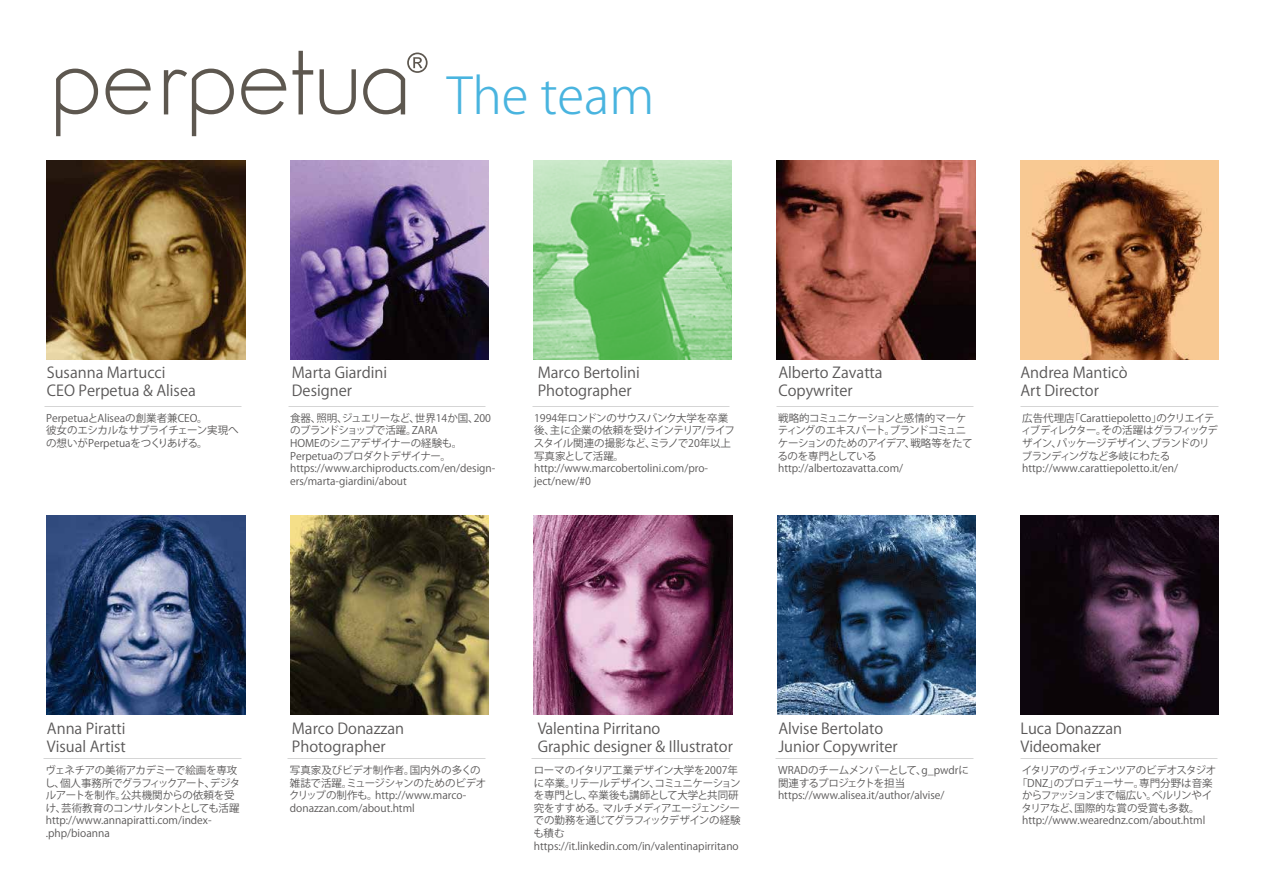
<style>
.page{position:relative;width:1263px;height:893px;background:#fff}
.page>*{position:absolute;margin:0;border:0;box-sizing:border-box;transform-origin:0 0}
.t1{font:300 49.5px "Koz Go Pro";color:#49b4df}
.t2{font:15px/18px "Koz Go Pro";color:#595757}
.t3{font:10.5px/12.6px "Koz Go Pr 6 N";color:#595757}
.t4{font:10.5px/12.6px "Koz Go Pr 6 N";letter-spacing:-.02em;color:#595757}
.t5{font:10.5px "Koz Go Pr 6 N";letter-spacing:-.07em;color:#595757}
.t6{font:10.5px "Koz Go Pr 6 N";letter-spacing:-.08em;color:#595757}
</style>
<div class="page">
<svg style="left:106px;top:69px;width:45px;height:45px"></svg>
<svg style="left:241px;top:69px;width:45px;height:45px"></svg>
<svg style="left:292px;top:51px;width:21px;height:63px"></svg>
<svg style="left:56px;top:69px;width:42px;height:67px"></svg>
<svg style="left:363px;top:53px;width:65px;height:61px"></svg>
<svg style="left:164px;top:69px;width:70px;height:67px"></svg>
<svg style="left:319px;top:69px;width:37px;height:45px"></svg>
<img style="left:47px;top:161px;width:198px;height:198px">
<img style="left:777px;top:161px;width:198px;height:198px">
<img style="left:533px;top:161px;width:199px;height:198px">
<img style="left:290px;top:161px;width:199px;height:198px">
<img style="left:534px;top:516px;width:198px;height:198px">
<img style="left:777px;top:516px;width:198px;height:198px">
<img style="left:290px;top:516px;width:199px;height:198px">
<img style="left:1020px;top:516px;width:199px;height:198px">
<img style="left:1020px;top:161px;width:199px;height:198px">
<img style="left:47px;top:516px;width:198px;height:198px">
<h1 class="t1" style="left:447px;top:63px;width:209px">The team</h1>
<h2 class="t2" style="left:538px;top:364px;width:104px">Marco Bertolini<br>Photographer</h2>
<h2 class="t2" style="left:47px;top:364px;width:150px">Susanna Martucci<br>CEO Perpetua &amp; Alisea</h2>
<h2 class="t2" style="left:778px;top:364px;width:106px">Alberto Zavatta<br>Copywriter</h2>
<h2 class="t2" style="left:292px;top:364px;width:97px">Marta Giardini<br>Designer</h2>
<h2 class="t2" style="left:1020px;top:364px;width:109px">Andrea Manticò<br>Art Director</h2>
<p class="t3" style="left:46px;top:412px;width:194px">PerpetuaとAliseaの創業者兼CEO。<br>彼女のエシカルなサプライチェーン実現への想いがPerpetuaをつくりあげる。</p>
<p class="t3" style="left:290px;top:412px;width:207px">食器、照明、ジュエリーなど、世界14か国、200のブランドショップで活躍。ZARA<br>HOMEのシニアデザイナーの経験も。<br>Perpetuaのプロダクトデザイナー。https://www.archiproducts.com/en/design&shy;ers/marta-giardini/about</p>
<p class="t3" style="left:534px;top:412px;width:203px">1994年ロンドンのサウスバンク大学を卒業後、主に企業の依頼を受けインテリア/ライフスタイル関連の撮影など、ミラノで20年以上写真家として活躍。http://www.marcobertolini.com/pro&shy;ject/new/#0</p>
<p class="t4" style="left:777px;top:412px;width:197px">戦略的コミュニケーションと感情的マーケティングのエキスパート。ブランドコミュニケーションのためのアイデア、戦略等をたてるのを専門としているhttp://albertozavatta.com/</p>
<p class="t3" style="left:1021px;top:412px;width:198px">広告代理店「Carattiepoletto」のクリエイティブディレクター。その活躍はグラフィックデザイン、パッケージデザイン、ブランドのリブランディングなど多岐にわたるhttp://www.carattiepoletto.it/en/</p>
<h2 class="t2" style="left:47px;top:720px;width:80px">Anna Piratti<br>Visual Artist</h2>
<h2 class="t2" style="left:538px;top:720px;width:197px">Valentina Pirritano<br>Graphic designer &amp; Illustrator</h2>
<h2 class="t2" style="left:778px;top:720px;width:121px">Alvise Bertolato<br>Junior Copywriter</h2>
<h2 class="t2" style="left:292px;top:720px;width:114px">Marco Donazzan<br>Photographer</h2>
<h2 class="t2" style="left:1020px;top:720px;width:103px">Luca Donazzan<br>Videomaker</h2>
<p class="t3" style="left:45px;top:764px;width:197px">ヴェネチアの美術アカデミーで絵画を専攻し、個人事務所でグラフィックアート、デジタルアートを制作。公共機関からの依頼を受け、芸術教育のコンサルタントとしても活躍http://www.annapiratti.com/index-.php/bioanna</p>
<p class="t3" style="left:289px;top:764px;width:199px">写真家及びビデオ制作者。国内外の多くの雑誌で活躍。ミュージシャンのためのビデオクリップの制作も。http://www.marco&shy;donazzan.com/about.html</p>
<p class="t4" style="left:534px;top:764px;width:209px">ローマのイタリア工業デザイン大学を2007年に卒業。リテールデザイン、コミュニケーションを専門とし、卒業後も講師として大学と共同研究をすすめる。マルチメディアエージェンシーでの勤務を通じてグラフィックデザインの経験も積むhttps://it.linkedin.com/in/valentinapirritano</p>
<p class="t3" style="left:778px;top:764px;width:193px">WRADのチームメンバーとして、g_pwdrに関連するプロジェクトを担当https://www.alisea.it/author/alvise/</p>
<p class="t5" style="left:1022px;top:764px;width:196px">イタリアのヴィチェンツアのビデオスタジオ</p>
<p class="t3" style="left:1017px;top:777px;width:197px">「DNZ」のプロデューサー。専門分野は音楽</p>
<p class="t6" style="left:1022px;top:789px;width:192px">からファッションまで幅広い。ベルリンやイ</p>
<p class="t3" style="left:1021px;top:802px;width:179px">タリアなど、国際的な賞の受賞も多数。</p>
<p class="t3" style="left:1022px;top:814px;width:185px">http://www.wearednz.com/about.html</p>
</div>
